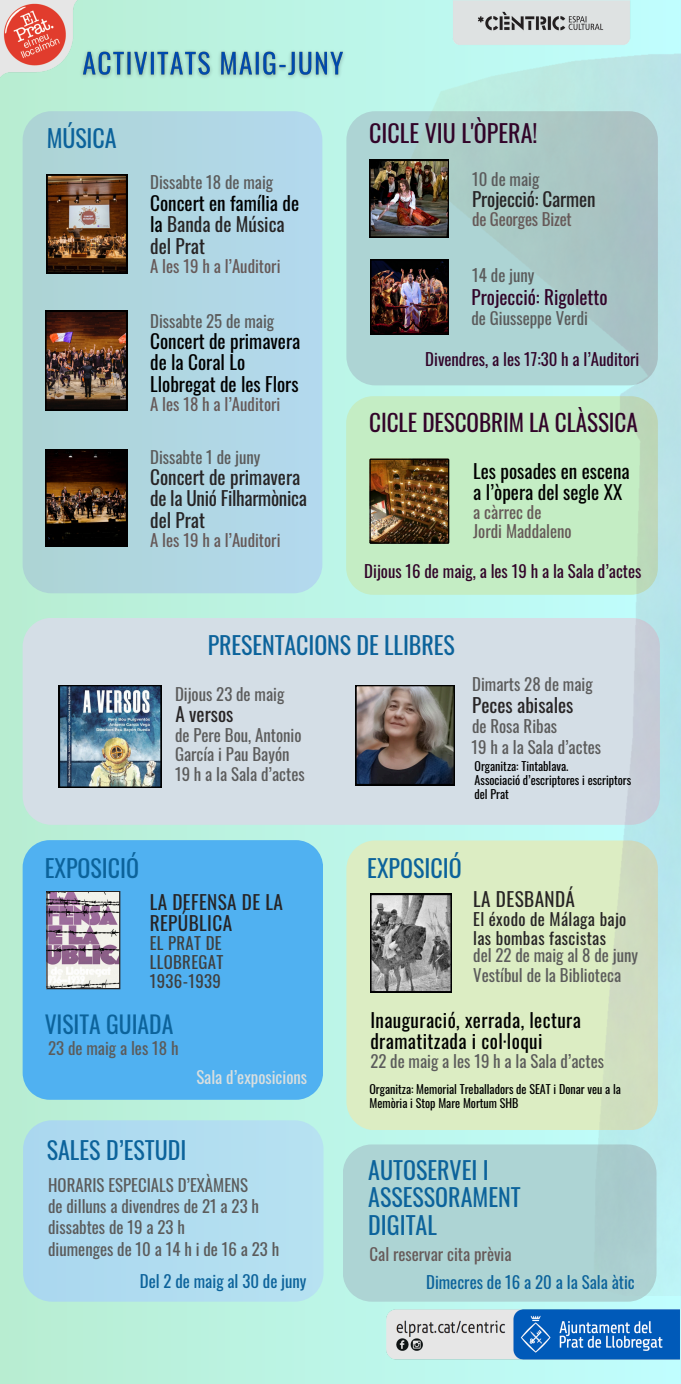
<style>
.page{position:relative;width:681px;height:1384px;background:#fff}
.page>*{position:absolute;margin:0;border:0;box-sizing:border-box;transform-origin:0 0}
.t1{font:24px/27.3px "Oswald";color:#0c639b}
.t2{font:24px "Oswald";color:#320429}
.t3{font:23.6px "Oswald";color:#0c639b}
.t4{font:23.2px "Oswald";letter-spacing:-.005em;color:#320429}
.t5{font:19.2px/21.3px "Oswald";color:#000}
.t6{font:19.2px/21.6px "Oswald";color:#272425}
.t7{font:19.2px/21.3px "Oswald";letter-spacing:.02em;color:#000}
.t8{font:19.2px/21.6px "Oswald";letter-spacing:.02em;color:#272425}
.t9{font:19.2px "Oswald";color:#320429}
.t10{font:16.8px/21.3px "Oswald";color:#5b5b5b}
.t11{font:16.8px/18.6px "Oswald";color:#665958}
.t12{font:16.8px "Oswald";color:#320429}
.t13{font:16.8px "Oswald";color:#0c639b}
.t14{font:16.8px/18.9px "Oswald";letter-spacing:.02em;color:#272425}
.t15{font:16.8px/18.9px "Oswald";letter-spacing:.02em;color:#3f3f3f;text-align:justify}
.t16{font:16.8px "Oswald";color:#dadfdf}
.t17{font:12px/14.1px "Oswald";color:#000}
.s1{color:#272425}
</style>
<div class="page">
<div style="left:0;top:0;width:680px;height:1383px;background:linear-gradient(to right,#b8edd1,#c0fefe)"></div>
<img style="left:450px;top:0;width:180px;height:50px">
<img style="left:0;top:0;width:91px;height:94px">
<img style="left:378px;top:1305px;width:302px;height:58px">
<div style="left:343px;top:1144px;width:313px;height:157px;background:#add4d4"></div>
<div style="left:346px;top:396px;width:65px;height:198px;background:#c4edc4"></div>
<div style="left:346px;top:111px;width:311px;height:274px;background:#add4d4;border-radius:29px"></div>
<div style="left:23px;top:1120px;width:300px;height:181px;background:#b1dcf0"></div>
<div style="left:346px;top:840px;width:311px;height:290px;background:#dcedc3;border-radius:29px"></div>
<div style="left:23px;top:618px;width:636px;height:206px;background:#d4dee6;border-radius:29px"></div>
<img style="left:411px;top:53px;width:269px;height:1241px">
<img style="left:369px;top:458px;width:80px;height:85px">
<img style="left:370px;top:259px;width:79px;height:75px">
<img style="left:369px;top:160px;width:80px;height:77px">
<div style="left:23px;top:111px;width:299px;height:482px;background:linear-gradient(to right,#aad0d0,#b3d9ef);border-radius:29px"></div>
<img style="left:47px;top:175px;width:80px;height:98px">
<img style="left:45px;top:311px;width:82px;height:99px">
<img style="left:45px;top:449px;width:82px;height:97px">
<div style="left:23px;top:840px;width:300px;height:259px;background:#50b1f1"></div>
<svg style="left:46px;top:890px;width:74px;height:99px;background:#b09fad"></svg>
<img style="left:59px;top:685px;width:102px;height:102px">
<img style="left:355px;top:685px;width:99px;height:100px">
<svg style="left:370px;top:894px;width:81px;height:98px;background:#8d8d8d"></svg>
<img style="left:76px;top:41px;width:273px;height:41px">
<h2 class="t1" style="left:47px;top:124px;width:71px">MÚSICA</h2>
<p class="t10" style="left:150px;top:171px;width:124px">Dissabte 18 de maig</p>
<p class="t5" style="left:150px;top:191px;width:150px;line-height:21.6px">Concert en família de la <span class="s1">Banda de Música del Prat</span></p>
<p class="t11" style="left:150px;top:256px;width:132px">A les 19 h a l’Auditori</p>
<p class="t10" style="left:150px;top:310px;width:125px">Dissabte 25 de maig</p>
<p class="t5" style="left:150px;top:330px;width:152px">Concert de primavera de la Coral Lo<br>Llobregat de les Flors</p>
<p class="t11" style="left:150px;top:394px;width:132px">A les 18 h a l’Auditori</p>
<h2 class="t10" style="left:150px;top:445px;width:112px">Dissabte 1 de juny</h2>
<h2 class="t6" style="left:150px;top:465px;width:158px">Concert de primavera de la Unió Filharmònica del Prat</h2>
<h2 class="t11" style="left:150px;top:530px;width:132px">A les 19 h a l’Auditori</h2>
<p class="t2" style="left:369px;top:114px;width:170px">CICLE VIU L'ÒPERA!</p>
<p class="t10" style="left:472px;top:168px;width:69px">10 de maig</p>
<h3 class="t6" style="left:472px;top:187px;width:125px">Projecció: Carmen</h3>
<h3 class="t11" style="left:472px;top:209px;width:101px">de Georges Bizet</h3>
<h2 class="t10" style="left:472px;top:264px;width:64px">14 de juny</h2>
<p class="t9" style="left:471px;top:282px;width:137px">Projecció: Rigoletto</p>
<p class="t10" style="left:471px;top:307px;width:118px">de Giusseppe Verdi</p>
<h3 class="t12" style="left:425px;top:345px;width:215px">Divendres, a les 17:30 h a l’Auditori</h3>
<h3 class="t4" style="left:369px;top:404px;width:270px">CICLE DESCOBRIM LA CLÀSSICA</h3>
<h5 class="t5" style="left:473px;top:459px;width:158px">Les posades en escena a l’òpera del segle XX</h5>
<h5 class="t11" style="left:473px;top:502px;width:100px">a càrrec de<br>Jordi Maddaleno</h5>
<h5 class="t12" style="left:364px;top:558px;width:278px">Dijous 16 de maig, a les 19 h a la Sala d’actes</h5>
<h3 class="t1" style="left:207px;top:630px;width:248px">PRESENTACIONS DE LLIBRES</h3>
<h2 class="t10" style="left:175px;top:683px;width:111px">Dijous 23 de maig</h2>
<p class="t6" style="left:175px;top:702px;width:60px">A versos</p>
<h5 class="t10" style="left:175px;top:725px;width:128px;line-height:18.6px">de Pere Bou, Antonio<br>García i Pau Bayón</h5>
<h3 class="t10" style="left:472px;top:673px;width:122px">Dimarts 28 de maig</h3>
<h5 class="t6" style="left:472px;top:693px;width:103px">Peces abisales</h5>
<h5 class="t10" style="left:472px;top:715px;width:87px">de Rosa Ribas</h5>
<h2 class="t10" style="left:471px;top:735px;width:131px">19 h a la Sala d’actes</h2>
<h5 class="t10" style="left:175px;top:762px;width:131px">19 h a la Sala d’actes</h5>
<h5 class="t17" style="left:474px;top:758px;width:95px">Organitza: Tintablava.</h5>
<h2 class="t17" style="left:474px;top:772px;width:158px">Associació d’escriptores i escriptors</h2>
<h5 class="t17" style="left:474px;top:786px;width:36px">del Prat</h5>
<h2 class="t1" style="left:45px;top:853px;width:96px">EXPOSICIÓ</h2>
<p class="t8" style="left:150px;top:890px;width:135px">LA DEFENSA DE LA<br>REPÚBLICA</p>
<p class="t15" style="left:150px;top:933px;width:75px">EL PRAT DE LLOBREGAT 1936-1939</p>
<p class="t1" style="left:367px;top:853px;width:96px">EXPOSICIÓ</p>
<p class="t8" style="left:473px;top:887px;width:103px">LA DESBANDÁ</p>
<p class="t14" style="left:473px;top:908px;width:155px">El éxodo de Málaga bajo las bombas fascistas</p>
<h3 class="t10" style="left:473px;top:943px;width:166px">del 22 de maig al 8 de juny</h3>
<h5 class="t10" style="left:473px;top:963px;width:149px">Vestíbul de la Biblioteca</h5>
<p class="t3" style="left:45px;top:1006px;width:130px">VISITA GUIADA</p>
<p class="t10" style="left:48px;top:1036px;width:132px">23 de maig a les 18 h</p>
<h5 class="t16" style="left:196px;top:1064px;width:112px">Sala d’exposicions</h5>
<p class="t1" style="left:47px;top:1135px;width:141px">SALES D’ESTUDI</p>
<h5 class="t10" style="left:48px;top:1173px;width:232px">HORARIS ESPECIALS D’EXÀMENS<br>de dilluns a divendres de 21 a 23 h dissabtes de 19 a 23 h<br>diumenges de 10 a 14 h i de 16 a 23 h</h5>
<h2 class="t13" style="left:140px;top:1267px;width:168px">Del 2 de maig al 30 de juny</h2>
<h2 class="t7" style="left:370px;top:1008px;width:212px">Inauguració, xerrada, lectura dramatitzada i col·loqui</h2>
<h2 class="t10" style="left:370px;top:1049px;width:235px">22 de maig a les 19 h a la Sala d’actes</h2>
<h5 class="t17" style="left:369px;top:1081px;width:253px">Organitza: Memorial Treballadors de SEAT i Donar veu a la<br>Memòria i Stop Mare Mortum SHB</h5>
<h3 class="t1" style="left:368px;top:1155px;width:154px">AUTOSERVEI I<br>ASSESSORAMENT<br>DIGITAL</h3>
<h5 class="t11" style="left:369px;top:1243px;width:143px">Cal reservar cita prèvia</h5>
<h5 class="t13" style="left:426px;top:1268px;width:210px">Dimecres de 16 a 20 a la Sala àtic</h5>
</div>
